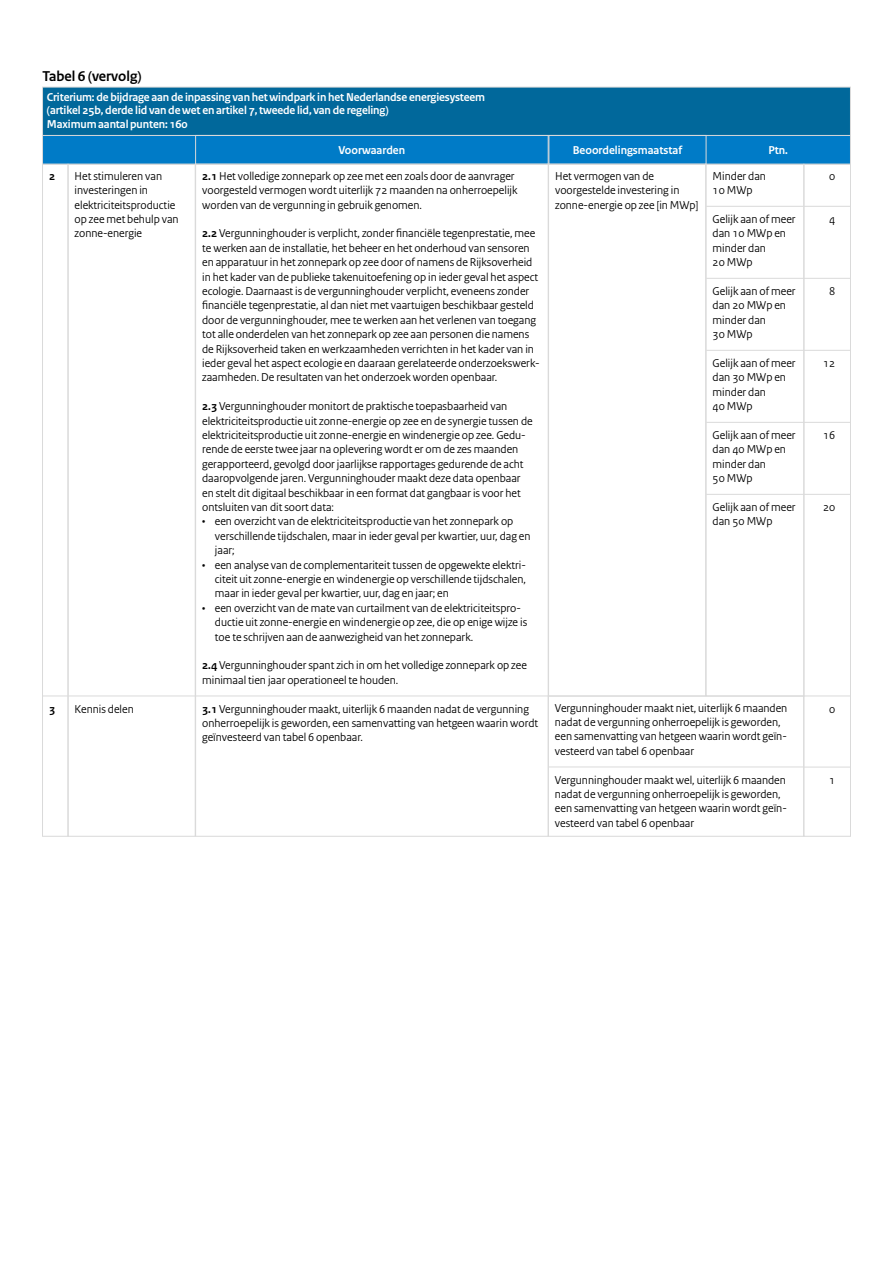
<style>
.page{position:relative;width:893px;height:1263px;background:#fff}
.page>*{position:absolute;margin:0;border:0;box-sizing:border-box;transform-origin:0 0}
.t1{font:700 15px "Rijksoverheid Sans";color:#000}
.BROODTEKST_ZONDER_LIJN{font:12px/14.4px "Rijksoverheid Sans";color:#000}
.Voetnoot{font:12px/14.4px "Rijksoverheid Sans";color:#000}
.t2{font:700 12px "Rijksoverheid Sans";letter-spacing:-.01em;color:#fff}
.t3{font:700 12px "Rijksoverheid Sans";color:#000}
.s1{font-weight:700}
</style>
<div class="page">
<div style="left:42px;top:135px;width:809px;height:29px;background:#007bc7"></div>
<div style="left:43px;top:87px;width:807px;height:48px;background:#01689b"></div>
<hr style="left:196px;top:696px;width:352px;height:1px;background:#dadada">
<hr style="left:68px;top:696px;width:127px;height:1px;background:#dadada">
<div style="left:68px;top:164px;width:127px;height:672px;border:1px solid #dadada"></div>
<svg style="left:44px;top:696px;width:22px;height:1px"></svg>
<div style="left:42px;top:164px;width:26px;height:672px;border:1px solid #dadada"></div>
<div style="left:195px;top:135px;width:353px;height:29px;border:1px solid #dadada"></div>
<hr style="left:804px;top:206px;width:46px;height:1px;background:#dadada">
<hr style="left:804px;top:278px;width:46px;height:1px;background:#dadada">
<hr style="left:804px;top:350px;width:46px;height:1px;background:#dadada">
<hr style="left:804px;top:422px;width:46px;height:1px;background:#dadada">
<hr style="left:804px;top:494px;width:46px;height:1px;background:#dadada">
<hr style="left:804px;top:696px;width:46px;height:1px;background:#dadada">
<hr style="left:804px;top:767px;width:46px;height:1px;background:#dadada">
<div style="left:804px;top:164px;width:47px;height:672px;border:1px solid #dadada"></div>
<div style="left:548px;top:164px;width:158px;height:532px;border:1px solid #dadada"></div>
<div style="left:549px;top:135px;width:157px;height:29px;border:1px solid #dadada"></div>
<hr style="left:706px;top:206px;width:98px;height:1px;background:#dadada">
<hr style="left:706px;top:278px;width:98px;height:1px;background:#dadada">
<hr style="left:706px;top:350px;width:98px;height:1px;background:#dadada">
<hr style="left:706px;top:422px;width:98px;height:1px;background:#dadada">
<hr style="left:706px;top:494px;width:98px;height:1px;background:#dadada">
<div style="left:706px;top:164px;width:98px;height:532px;border:1px solid #dadada"></div>
<hr style="left:549px;top:767px;width:254px;height:1px;background:#dadada">
<div style="left:548px;top:696px;width:256px;height:140px;border:1px solid #dadada"></div>
<p class="t1" style="left:42px;top:68px;width:101px">Tabel 6 (vervolg)</p>
<p class="t2" style="left:47px;top:90px;width:440px">Criterium: de bijdrage aan de inpassing van het windpark in het Nederlandse energiesysteem</p>
<p class="t2" style="left:47px;top:103px;width:343px">(artikel 25b, derde lid van de wet en artikel 7, tweede lid, van de regeling)</p>
<p class="t2" style="left:47px;top:117px;width:142px">Maximum aantal punten: 160</p>
<p class="t3" style="left:49px;top:169px;width:8px">2</p>
<p class="BROODTEKST_ZONDER_LIJN" style="left:75px;top:169px;width:106px">Het stimuleren van investeringen in elektriciteitsproductie op zee met behulp van zonne-energie</p>
<p class="t3" style="left:49px;top:702px;width:8px">3</p>
<p class="BROODTEKST_ZONDER_LIJN" style="left:75px;top:702px;width:61px">Kennis delen</p>
<p class="t2" style="left:339px;top:144px;width:68px">Voorwaarden</p>
<p class="BROODTEKST_ZONDER_LIJN" style="left:202px;top:169px;width:317px"><span class="s1">2.1</span> Het volledige zonnepark op zee met een zoals door de aanvrager voorgesteld vermogen wordt uiterlijk 72 maanden na onherroepelijk worden van de vergunning in gebruik genomen.</p>
<p class="BROODTEKST_ZONDER_LIJN" style="left:202px;top:226px;width:339px"><span class="s1">2.2</span> Vergunninghouder is verplicht, zonder financiële tegenprestatie, mee te werken aan de installatie, het beheer en het onderhoud van sensoren en apparatuur in het zonnepark op zee door of namens de Rijksoverheid in het kader van de publieke takenuitoefening op in ieder geval het aspect ecologie. Daarnaast is de vergunninghouder verplicht, eveneens zonder financiële tegenprestatie, al dan niet met vaartuigen beschikbaar gesteld door de vergunninghouder, mee te werken aan het verlenen van toegang tot alle onderdelen van het zonnepark op zee aan personen die namens de Rijksoverheid taken en werkzaamheden verrichten in het kader van in ieder geval het aspect ecologie en daaraan gerelateerde onderzoekswerk&shy;zaamheden. De resultaten van het onderzoek worden openbaar.</p>
<p class="BROODTEKST_ZONDER_LIJN" style="left:202px;top:399px;width:332px"><span class="s1">2.3</span> Vergunninghouder monitort de praktische toepasbaarheid van elektriciteitsproductie uit zonne-energie op zee en de synergie tussen de elektriciteitsproductie uit zonne-energie en windenergie op zee. Gedu&shy;rende de eerste twee jaar na oplevering wordt er om de zes maanden gerapporteerd, gevolgd door jaarlijkse rapportages gedurende de acht daaropvolgende jaren. Vergunninghouder maakt deze data openbaar en stelt dit digitaal beschikbaar in een format dat gangbaar is voor het ontsluiten van dit soort data:</p>
<p class="BROODTEKST_ZONDER_LIJN" style="left:215px;top:514px;width:317px;text-indent:-13px">• een overzicht van de elektriciteitsproductie van het zonnepark op verschillende tijdschalen, maar in ieder geval per kwartier, uur, dag en jaar;</p>
<p class="BROODTEKST_ZONDER_LIJN" style="left:215px;top:558px;width:313px;text-align:justify;text-indent:-13px">• een analyse van de complementariteit tussen de opgewekte elektri&shy;citeit uit zonne-energie en windenergie op verschillende tijdschalen, maar in ieder geval per kwartier, uur, dag en jaar; en</p>
<p class="BROODTEKST_ZONDER_LIJN" style="left:215px;top:601px;width:314px;text-indent:-13px">• een overzicht van de mate van curtailment van de elektriciteitspro&shy;ductie uit zonne-energie en windenergie op zee, die op enige wijze is toe te schrijven aan de aanwezigheid van het zonnepark.</p>
<p class="BROODTEKST_ZONDER_LIJN" style="left:202px;top:658px;width:326px"><span class="s1">2.4</span> Vergunninghouder spant zich in om het volledige zonnepark op zee minimaal tien jaar operationeel te houden.</p>
<p class="BROODTEKST_ZONDER_LIJN" style="left:202px;top:702px;width:338px"><span class="s1">3.1</span> Vergunninghouder maakt, uiterlijk 6 maanden nadat de vergunning onherroepelijk is geworden, een samenvatting van hetgeen waarin wordt geïnvesteerd van tabel 6 openbaar.</p>
<p class="t2" style="left:573px;top:144px;width:111px">Beoordelingsmaatstaf</p>
<p class="t2" style="left:768px;top:144px;width:21px">Ptn.</p>
<p class="Voetnoot" style="left:713px;top:169px;width:55px">Minder dan<br>10 MWp</p>
<p class="Voetnoot" style="left:713px;top:212px;width:84px">Gelijk aan of meer dan 10 MWp en minder dan</p>
<p class="Voetnoot" style="left:713px;top:255px;width:42px">20 MWp</p>
<p class="Voetnoot" style="left:713px;top:284px;width:84px">Gelijk aan of meer dan 20 MWp en minder dan<br>30 MWp</p>
<p class="Voetnoot" style="left:713px;top:356px;width:84px">Gelijk aan of meer dan 30 MWp en minder dan<br>40 MWp</p>
<p class="Voetnoot" style="left:713px;top:428px;width:84px">Gelijk aan of meer dan 40 MWp en minder dan<br>50 MWp</p>
<p class="Voetnoot" style="left:713px;top:500px;width:84px">Gelijk aan of meer dan 50 MWp</p>
<p class="Voetnoot" style="left:555px;top:169px;width:145px">Het vermogen van de voorgestelde investering in zonne-energie op zee [in MWp]</p>
<p class="BROODTEKST_ZONDER_LIJN" style="left:555px;top:701px;width:234px">Vergunninghouder maakt niet, uiterlijk 6 maanden nadat de vergunning onherroepelijk is geworden, een samenvatting van hetgeen waarin wordt geïn&shy;vesteerd van tabel 6 openbaar</p>
<p class="BROODTEKST_ZONDER_LIJN" style="left:555px;top:773px;width:233px">Vergunninghouder maakt wel, uiterlijk 6 maanden nadat de vergunning onherroepelijk is geworden, een samenvatting van hetgeen waarin wordt geïn&shy;vesteerd van tabel 6 openbaar</p>
<p class="BROODTEKST_ZONDER_LIJN" style="left:829px;top:169px;width:8px">0</p>
<p class="BROODTEKST_ZONDER_LIJN" style="left:829px;top:212px;width:8px">4</p>
<p class="BROODTEKST_ZONDER_LIJN" style="left:829px;top:284px;width:8px">8</p>
<p class="BROODTEKST_ZONDER_LIJN" style="left:823px;top:356px;width:14px">12</p>
<p class="BROODTEKST_ZONDER_LIJN" style="left:823px;top:428px;width:14px">16</p>
<p class="BROODTEKST_ZONDER_LIJN" style="left:823px;top:500px;width:14px">20</p>
<p class="BROODTEKST_ZONDER_LIJN" style="left:829px;top:702px;width:8px">0</p>
<p class="BROODTEKST_ZONDER_LIJN" style="left:829px;top:773px;width:8px">1</p>
</div>
